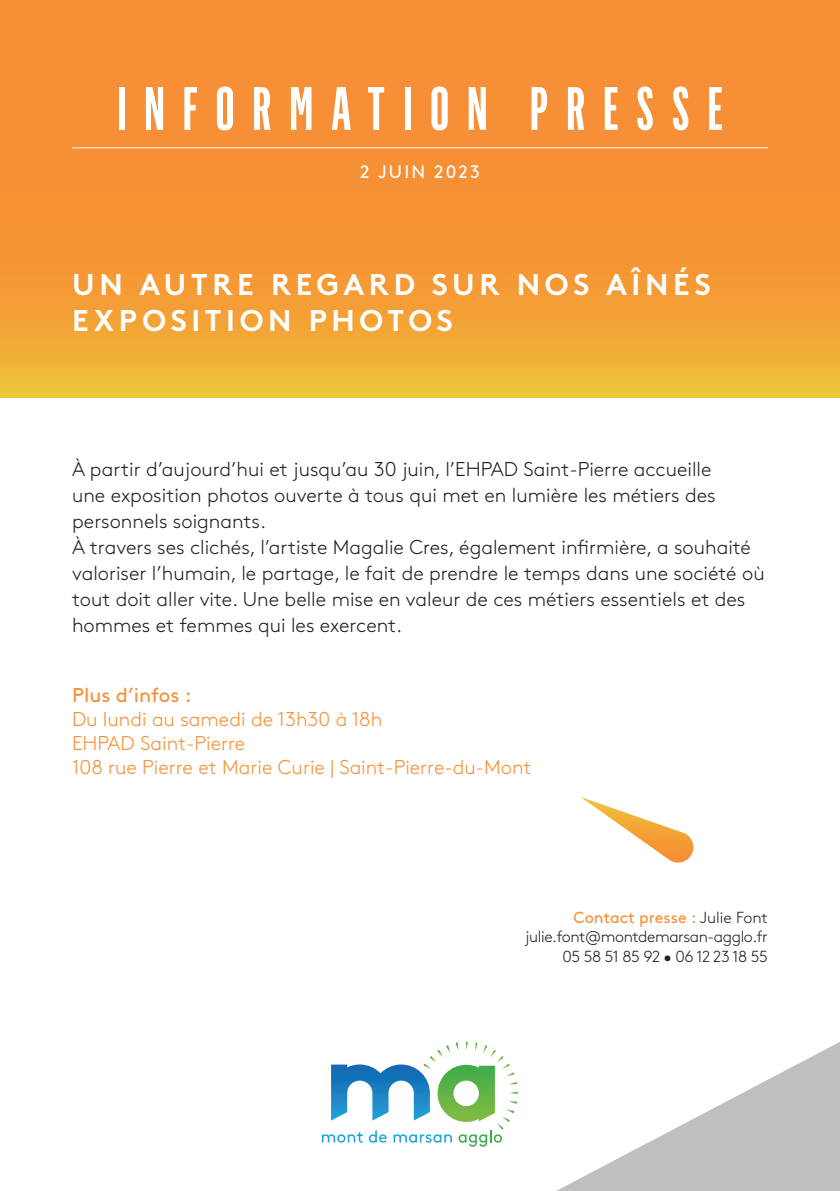
<style>
.page{position:relative;width:840px;height:1191px;background:#fff}
.page>*{position:absolute;margin:0;border:0;box-sizing:border-box;transform-origin:0 0}
.t1{font:600 ultra-condensed 60px "Flama";letter-spacing:.3em;color:#fff}
.t2{font:700 30px "Brown";letter-spacing:.155em;color:#fff}
.t3{font:300 20px/26px "Brown";color:#231f20}
.t4{font:300 20px "Brown";color:#f68f35}
.t5{font:20px "Brown";color:#f68f35}
.t6{font:18px "Brown";letter-spacing:.12em;color:#fff}
.t7{font:300 16px "Brown";letter-spacing:-.025em;color:#231f20}
.t8{font:16px "Brown";color:#f68f35}
.s1{font-weight:300;color:#231f20}
</style>
<div class="page">
<svg style="left:0;top:0;width:839px;height:397px;background:#f49835"></svg>
<svg style="left:580px;top:797px;width:114px;height:66px"></svg>
<hr style="left:72px;top:147px;width:695px;height:1px;background:#fff">
<svg style="left:556px;top:1042px;width:283px;height:149px"></svg>
<svg style="left:322px;top:1041px;width:196px;height:105px"></svg>
<p class="t1" style="left:117px;top:72px;width:607px">INFORMATION PRESSE</p>
<p class="t6" style="left:360px;top:158px;width:121px">2 JUIN 2023</p>
<p class="t2" style="left:72px;top:260px;width:639px">UN AUTRE REGARD SUR NOS AÎNÉS</p>
<p class="t2" style="left:72px;top:296px;width:382px">EXPOSITION PHOTOS</p>
<p class="t3" style="left:72px;top:454px;width:644px">À partir d’aujourd’hui et jusqu’au 30 juin, l’EHPAD Saint-Pierre accueille une exposition photos ouverte à tous qui met en lumière les métiers des personnels soignants.</p>
<p class="t3" style="left:72px;top:532px;width:693px">À travers ses clichés, l’artiste Magalie Cres, également infirmière, a souhaité valoriser l’humain, le partage, le fait de prendre le temps dans une société où tout doit aller vite. Une belle mise en valeur de ces métiers essentiels et des hommes et femmes qui les exercent.</p>
<p class="t5" style="left:72px;top:680px;width:121px">Plus d’infos :</p>
<p class="t4" style="left:72px;top:704px;width:311px">Du lundi au samedi de 13h30 à 18h</p>
<p class="t4" style="left:72px;top:728px;width:174px">EHPAD Saint-Pierre</p>
<p class="t4" style="left:72px;top:752px;width:461px">108 rue Pierre et Marie Curie | Saint-Pierre-du-Mont</p>
<p class="t8" style="left:573px;top:905px;width:196px">Contact presse : <span class="s1">Julie Font</span></p>
<p class="t7" style="left:525px;top:925px;width:244px">julie.font@montdemarsan-agglo.fr</p>
<p class="t7" style="left:562px;top:944px;width:207px">05 58 51 85 92 • 06 12 23 18 55</p>
</div>
